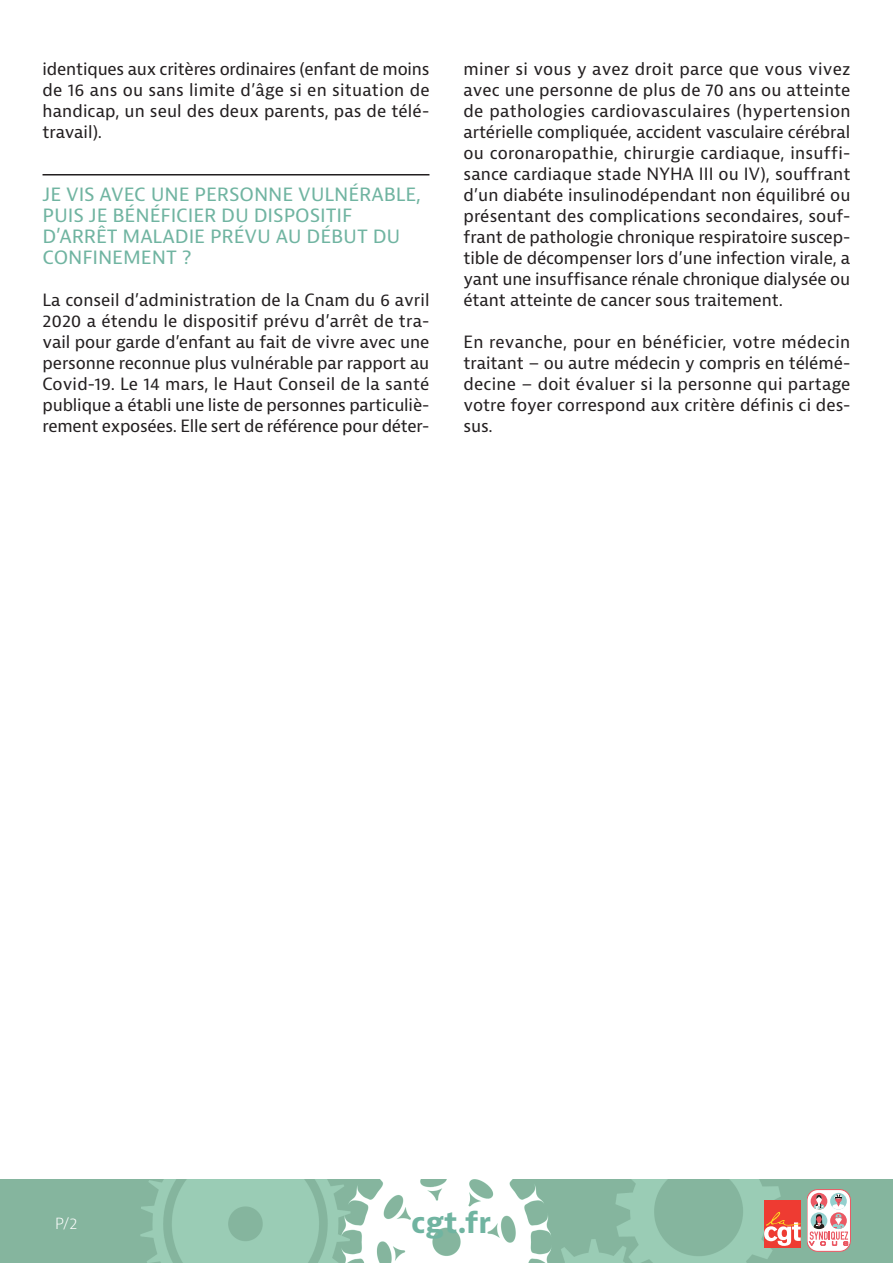
<style>
.page{position:relative;width:893px;height:1263px;background:#fff}
.page>*{position:absolute;margin:0;border:0;box-sizing:border-box;transform-origin:0 0}
.t1{font:700 28.5px "Bernina Sans";color:#70b4a1}
.Question{font:19.5px/21px "Bernina Sans";letter-spacing:-.005em;color:#70b4a1}
.Texte{font:16.5px/21px "Bernina Sans";letter-spacing:-.005em;color:#231f20;text-align:justify}
.t2{font:300 15px "Bernina Sans";color:#fff}
</style>
<div class="page">
<img style="left:0;top:1180px;width:893px;height:83px">
<svg style="left:807px;top:1189px;width:43px;height:62px"></svg>
<div style="left:807px;top:1189px;width:43px;height:62px;border:1px solid #eb5863;border-radius:11px"></div>
<svg style="left:809px;top:1194px;width:39px;height:51px"></svg>
<div style="left:764px;top:1200px;width:36px;height:47px;background:#ee3b32"></div>
<svg style="left:764px;top:1212px;width:37px;height:34px"></svg>
<hr style="left:43px;top:174px;width:386px;height:1px;background:#231f20">
<p class="Texte" style="left:43px;top:59px;width:389px">identiques aux critères ordinaires (enfant de moins de 16 ans ou sans limite d’âge si en situation de handicap, un seul des deux parents, pas de télé&shy;travail).</p>
<p class="Question" style="left:43px;top:184px;width:380px">JE VIS AVEC UNE PERSONNE VULNÉRABLE,<br>PUIS JE BÉNÉFICIER DU DISPOSITIF<br>D’ARRÊT MALADIE PRÉVU AU DÉBUT DU<br>CONFINEMENT ?</p>
<p class="Texte" style="left:43px;top:290px;width:388px">La conseil d’administration de la Cnam du 6 avril 2020 a étendu le dispositif prévu d’arrêt de tra&shy;vail pour garde d’enfant au fait de vivre avec une personne reconnue plus vulnérable par rapport au Covid-19. Le 14 mars, le Haut Conseil de la santé publique a établi une liste de personnes particuliè&shy;rement exposées. Elle sert de référence pour déter-</p>
<p class="Texte" style="left:463px;top:59px;width:389px">miner si vous y avez droit parce que vous vivez avec une personne de plus de 70 ans ou atteinte de pathologies cardiovasculaires (hypertension artérielle compliquée, accident vasculaire cérébral ou coronaropathie, chirurgie cardiaque, insuffi&shy;sance cardiaque stade NYHA III ou IV), souffrant d’un diabéte insulinodépendant non équilibré ou présentant des complications secondaires, souf&shy;frant de pathologie chronique respiratoire suscep&shy;tible de décompenser lors d’une infection virale, a yant une insuffisance rénale chronique dialysée ou étant atteinte de cancer sous traitement.</p>
<p class="Texte" style="left:463px;top:332px;width:389px">En revanche, pour en bénéficier, votre médecin traitant – ou autre médecin y compris en télémé&shy;decine – doit évaluer si la personne qui partage votre foyer correspond aux critère définis ci des&shy;sus.</p>
<p class="t2" style="left:55px;top:1213px;width:24px">P/2</p>
<p class="t1" style="left:411px;top:1204px;width:81px">cgt.fr</p>
</div>
